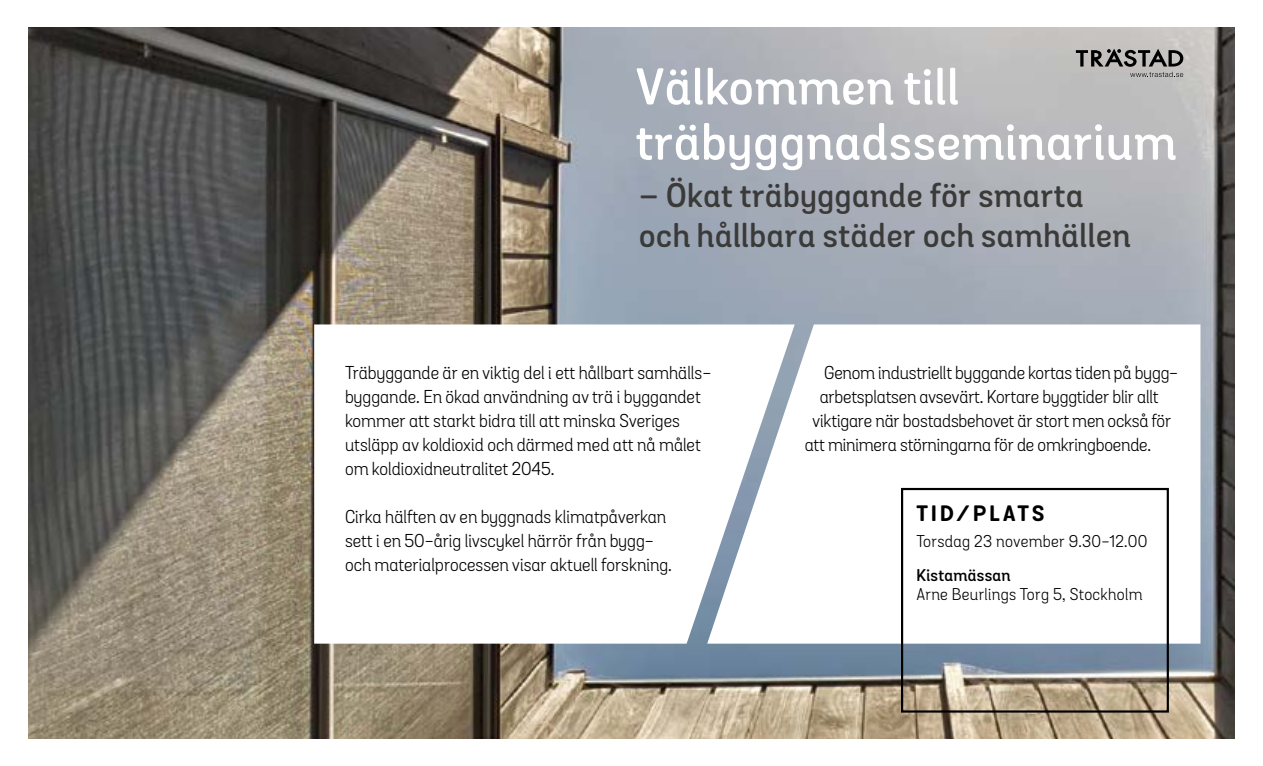
<style>
.page{position:relative;width:1263px;height:766px;background:#fff}
.page>*{position:absolute;margin:0;border:0;box-sizing:border-box;transform-origin:0 0}
.t1{font:600 49.95px/55.2px "Grota Sans Alt Rd";letter-spacing:.02em;color:#fff}
.t2{font:600 33px/39.6px "Grota Sans Alt Rd";letter-spacing:.02em;color:#3a3a39}
.t3{font:700 21.6px "Grota Sans Alt Rd";letter-spacing:.15em;color:#000}
.t4{font:18px/24px "Grota Sans Alt Rd";color:#000}
.t5{font:16.5px "Grota Sans Alt Rd";letter-spacing:.02em;color:#000}
.t6{font:600 16.5px "Grota Sans Alt Rd";letter-spacing:.02em;color:#000}
</style>
<div class="page">
<img style="left:28px;top:28px;width:1206px;height:710px">
<svg style="left:314px;top:324px;width:393px;height:319px"></svg>
<svg style="left:707px;top:324px;width:493px;height:319px"></svg>
<svg style="left:1076px;top:49px;width:107px;height:28px;background:#8c8987"></svg>
<div style="left:901px;top:488px;width:268px;height:224px;border:2px solid #000"></div>
<h1 class="t1" style="left:636px;top:61px;width:542px">Välkommen till träbyggnadsseminarium</h1>
<h2 class="t2" style="left:639px;top:177px;width:493px">– Ökat träbyggande för smarta och hållbara städer och samhällen</h2>
<p class="t4" style="left:345px;top:361px;width:368px">Träbyggande är en viktig del i ett hållbart samhälls&shy;byggande. En ökad användning av trä i byggandet kommer att starkt bidra till att minska Sveriges utsläpp av koldioxid och därmed med att nå målet om koldioxidneutralitet 2045.</p>
<p class="t4" style="left:345px;top:505px;width:328px">Cirka hälften av en byggnads klimatpåverkan sett i en 50-årig livscykel härrör från bygg&shy;och materialprocessen visar aktuell forskning.</p>
<p class="t4" style="left:824px;top:361px;width:356px">Genom industriellt byggande kortas tiden på bygg-</p>
<p class="t4" style="left:820px;top:385px;width:340px">arbetsplatsen avsevärt. Kortare byggtider blir allt</p>
<p class="t4" style="left:812px;top:409px;width:360px">viktigare när bostadsbehovet är stort men också för</p>
<p class="t4" style="left:805px;top:433px;width:348px">att minimera störningarna för de omkringboende.</p>
<p class="t3" style="left:916px;top:500px;width:129px">TID/PLATS</p>
<p class="t5" style="left:916px;top:531px;width:232px">Torsdag 23 november 9.30-12.00</p>
<p class="t6" style="left:916px;top:564px;width:96px">Kistamässan</p>
<p class="t5" style="left:916px;top:584px;width:228px">Arne Beurlings Torg 5, Stockholm</p>
</div>
